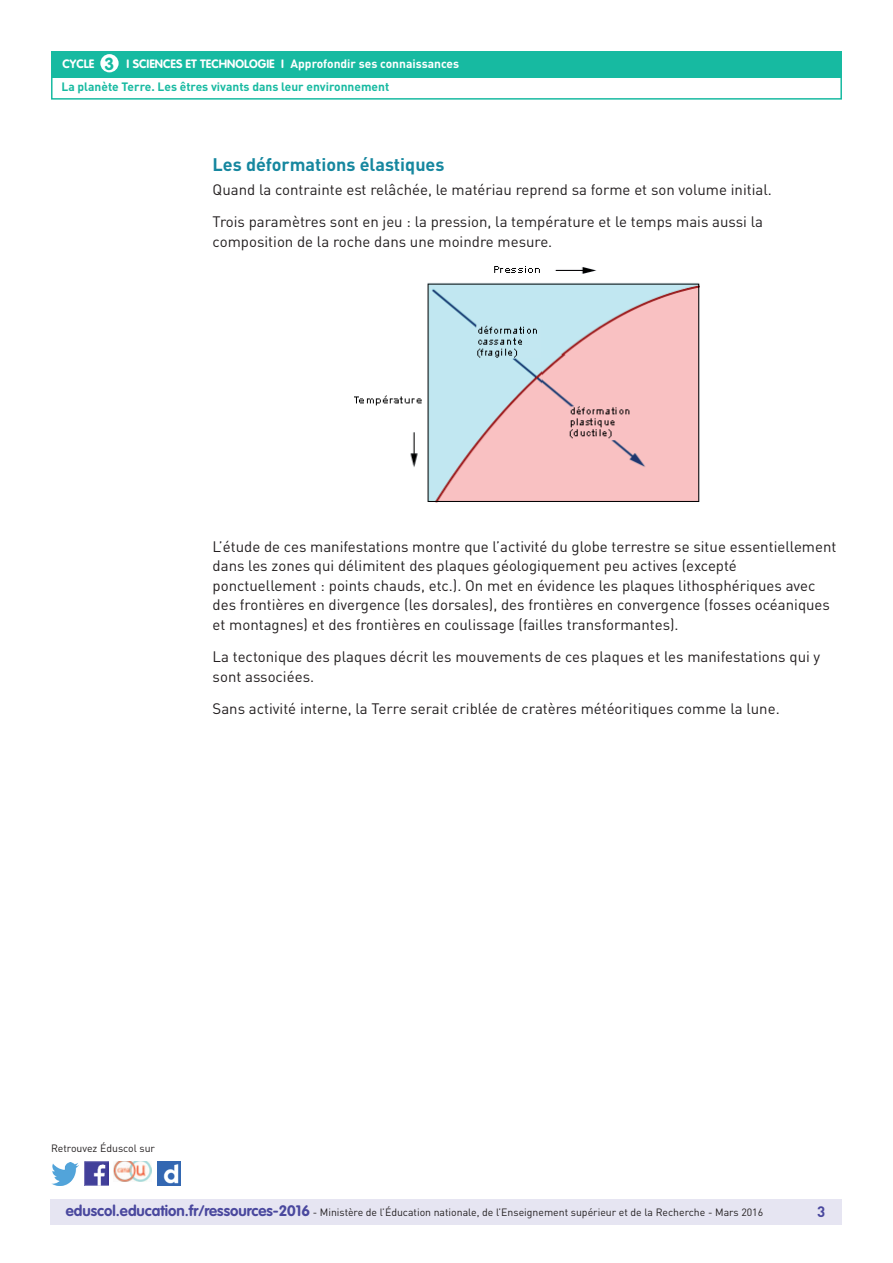
<style>
.page{position:relative;width:893px;height:1263px;background:#fff}
.page>*{position:absolute;margin:0;border:0;box-sizing:border-box;transform-origin:0 0}
.t1{font:700 18px "DIN Pro";color:#16879f}
.t2{font:700 17.25px "VAG Rounded Std";color:#17baa1}
.t3{font:15px/19.5px "DIN Pro";color:#231f20}
.t4{font:700 15px "DIN Pro";color:#4a489e}
.t5{font:700 12px/23.1px "DIN Pro";color:#17baa1}
.t6{font:700 12px "VAG Rounded Std";color:#fff}
.t7{font:10.5px "DIN Pro";color:#231f20}
.s1{font-family:"VAG Rounded Std";color:#fff}
.s2{color:#fff}
.s3{font-family:"VAG Rounded Std";font-weight:700;font-size:15px;color:#4a489e}
</style>
<div class="page">
<div style="left:50px;top:1199px;width:791px;height:26px;background:#e6e5f2"></div>
<div style="left:51px;top:51px;width:791px;height:27px;background:#17baa1"></div>
<div style="left:100px;top:54px;width:19px;height:18px;background:#fff;border-radius:50%"></div>
<div style="left:51px;top:75px;width:791px;height:25px;border:2px solid #17baa1"></div>
<img style="left:85px;top:1162px;width:23px;height:23px">
<img style="left:51px;top:1163px;width:28px;height:22px">
<img style="left:158px;top:1162px;width:22px;height:23px">
<img style="left:114px;top:1162px;width:38px;height:19px">
<img style="left:354px;top:266px;width:345px;height:236px">
<p class="t2" style="left:105px;top:53px;width:11px">3</p>
<p class="t5" style="left:61px;top:52px;width:399px;text-indent:124px"><span class="s1">et technologie I</span> <span class="s2">Approfondir ses connaissances<br></span>La planète Terre. Les êtres vivants dans leur environnement</p>
<p class="t6" style="left:63px;top:57px;width:33px">CYCLE</p>
<p class="t6" style="left:127px;top:57px;width:44px">I Sciences</p>
<p class="t1" style="left:213px;top:153px;width:233px">Les déformations élastiques</p>
<p class="t3" style="left:213px;top:173px;width:561px;line-height:32.2px">Quand la contrainte est relâchée, le matériau reprend sa forme et son volume initial.<br>Trois paramètres sont en jeu : la pression, la température et le temps mais aussi la</p>
<p class="t3" style="left:213px;top:231px;width:341px">composition de la roche dans une moindre mesure.</p>
<p class="t3" style="left:213px;top:536px;width:625px">L’étude de ces manifestations montre que l’activité du globe terrestre se situe essentiellement dans les zones qui délimitent des plaques géologiquement peu actives (excepté ponctuellement : points chauds, etc.). On met en évidence les plaques lithosphériques avec des frontières en divergence (les dorsales), des frontières en convergence (fosses océaniques et montagnes) et des frontières en coulissage (failles transformantes).</p>
<p class="t3" style="left:213px;top:647px;width:609px">La tectonique des plaques décrit les mouvements de ces plaques et les manifestations qui y sont associées.</p>
<p class="t3" style="left:213px;top:698px;width:569px">Sans activité interne, la Terre serait criblée de cratères météoritiques comme la lune.</p>
<p class="t7" style="left:51px;top:1141px;width:106px">Retrouvez Éduscol sur</p>
<p class="t7" style="left:66px;top:1205px;width:699px"><span class="s3">eduscol.education.fr/ressources-2016</span> - Ministère de l’Éducation nationale, de l’Enseignement supérieur et de la Recherche - Mars 2016</p>
<p class="t4" style="left:817px;top:1201px;width:10px">3</p>
</div>
